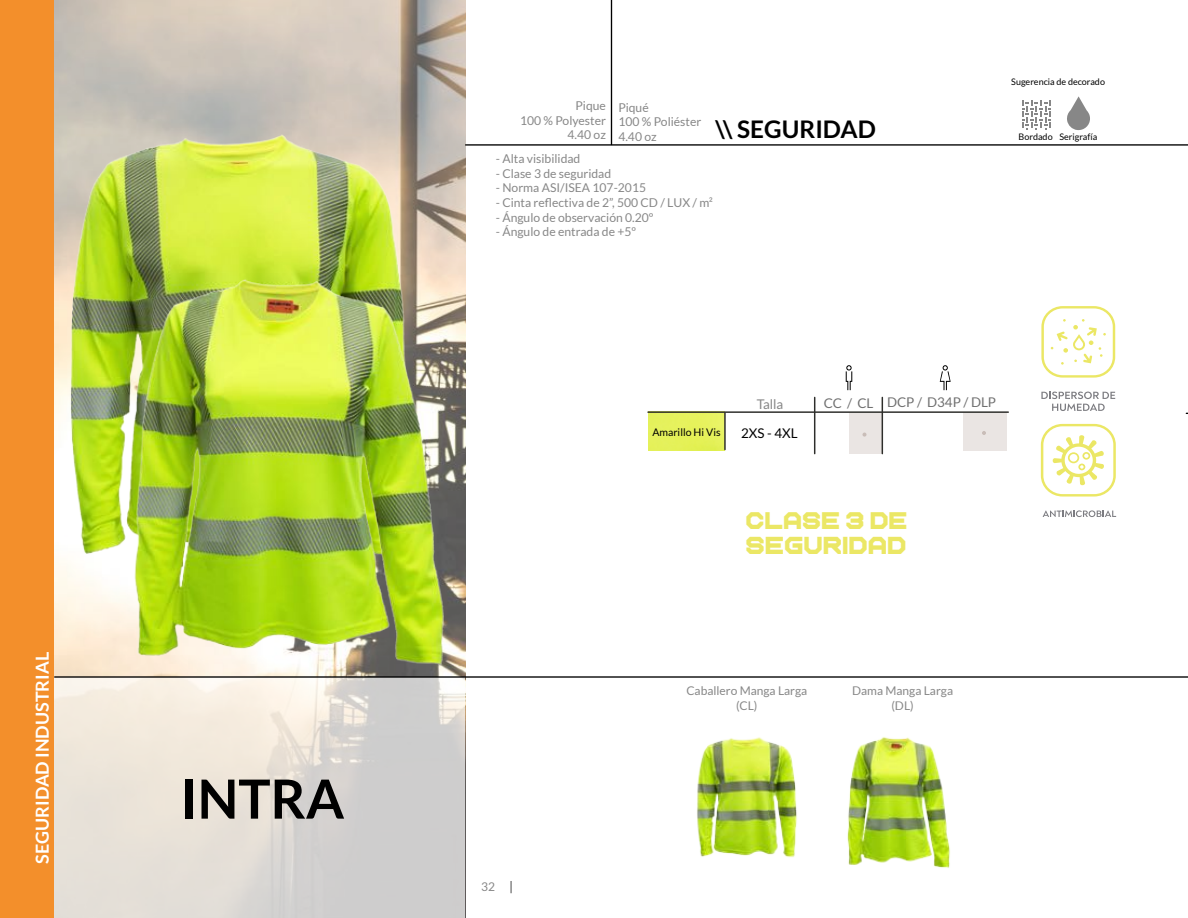
<style>
.page{position:relative;width:1188px;height:918px;background:#fff}
.page>*{position:absolute;margin:0;border:0;box-sizing:border-box;transform-origin:0 0}
.t1{font:700 54px "Lato";color:#000}
.t2{font:700 24.3px "Lato";color:#000}
.t3{font:22.05px "Name Smile";color:#ebe765}
.t4{font:21.6px "Name Smile";color:#ebe765}
.t5{font:700 18px "Lato";color:#fff}
.t6{font:13.35px "Lato";color:#707070}
.t7{font:13.35px "Lato";color:#000}
.t8{font:13.35px "Lato";letter-spacing:-.005em;color:#878787}
.t9{font:12.15px/14.5px "Lato";color:#878787}
.t10{font:12px/14.4px "Lato";color:#878787;text-align:center}
.t11{font:10.5px "Lato";color:#000}
.t12{font:9px "Lato";color:#000}
</style>
<div class="page">
<svg style="left:510px;top:881px;width:2px;height:12px"></svg>
<img style="left:54px;top:0;width:411px;height:677px">
<svg style="left:1022px;top:100px;width:29px;height:30px"></svg>
<svg style="left:1067px;top:96px;width:23px;height:35px"></svg>
<svg style="left:54px;top:677px;width:411px;height:241px;background:#e1dcd6"></svg>
<hr style="left:611px;top:0;width:1px;height:145px;background:#000">
<hr style="left:466px;top:144px;width:722px;height:2px;background:#000">
<img style="left:648px;top:413px;width:77px;height:38px">
<div style="left:963px;top:412px;width:44px;height:39px;background:#eae5e3"></div>
<svg style="left:982px;top:431px;width:4px;height:4px"></svg>
<div style="left:849px;top:412px;width:33px;height:42px;background:#eae5e3"></div>
<hr style="left:814px;top:397px;width:1px;height:57px;background:#2e2e2b">
<svg style="left:862px;top:433px;width:5px;height:4px"></svg>
<hr style="left:882px;top:397px;width:1px;height:57px;background:#2e2e2b">
<hr style="left:648px;top:411px;width:360px;height:2px;background:#2e2e2b">
<svg style="left:846px;top:365px;width:6px;height:25px"></svg>
<svg style="left:940px;top:365px;width:11px;height:25px"></svg>
<hr style="left:724px;top:413px;width:2px;height:37px;background:#2e2e2b">
<img style="left:697px;top:737px;width:100px;height:121px">
<img style="left:847px;top:737px;width:103px;height:131px">
<img style="left:54px;top:111px;width:385px;height:523px">
<img style="left:103px;top:242px;width:343px;height:427px">
<svg style="left:1041px;top:306px;width:74px;height:72px"></svg>
<svg style="left:1041px;top:392px;width:74px;height:19px"></svg>
<svg style="left:1041px;top:424px;width:75px;height:73px"></svg>
<svg style="left:1043px;top:510px;width:73px;height:7px"></svg>
<div style="left:0;top:0;width:54px;height:918px;background:#f38f2b"></div>
<hr style="left:55px;top:676px;width:1133px;height:2px;background:#000">
<h3 class="t5" style="left:32px;top:864px;width:213px;rotate:-90deg">SEGURIDAD INDUSTRIAL</h3>
<h1 class="t1" style="left:181px;top:768px;width:165px">INTRA</h1>
<p class="t9" style="left:520px;top:98px;width:87px;text-align:right">Pique<br>100 % Polyester<br>4.40 oz</p>
<p class="t9" style="left:618px;top:100px;width:85px">Piqué<br>100 % Poliéster<br>4.40 oz</p>
<h2 class="t2" style="left:716px;top:116px;width:162px">\\ SEGURIDAD</h2>
<p class="t9" style="left:496px;top:151px;width:86px">- Alta visibilidad</p>
<p class="t9" style="left:496px;top:166px;width:117px">- Clase 3 de seguridad</p>
<p class="t9" style="left:496px;top:181px;width:152px">- Norma ASI/ISEA 107-2015</p>
<p class="t9" style="left:496px;top:195px;width:219px">- Cinta reflectiva de 2”, 500 CD / LUX / m²</p>
<p class="t9" style="left:496px;top:210px;width:159px">- Ángulo de observación 0.20º</p>
<p class="t9" style="left:496px;top:224px;width:142px">- Ángulo de entrada de +5º</p>
<p class="t12" style="left:1011px;top:77px;width:95px">Sugerencia de decorado</p>
<p class="t12" style="left:1019px;top:132px;width:80px">Bordado Serigrafía</p>
<p class="t11" style="left:652px;top:426px;width:70px">Amarillo Hi Vis</p>
<p class="t8" style="left:757px;top:397px;width:28px">Talla</p>
<p class="t7" style="left:741px;top:426px;width:58px">2XS - 4XL</p>
<p class="t6" style="left:824px;top:396px;width:51px">CC / CL</p>
<p class="t6" style="left:887px;top:395px;width:111px">DCP / D34P / DLP</p>
<h3 class="t4" style="left:745px;top:511px;width:164px">CLASE 3 DE</h3>
<h3 class="t3" style="left:745px;top:536px;width:163px">SEGURIDAD</h3>
<p class="t10" style="left:686px;top:684px;width:122px">Caballero Manga Larga (CL)</p>
<p class="t10" style="left:852px;top:684px;width:103px">Dama Manga Larga (DL)</p>
<p class="t10" style="left:481px;top:879px;width:15px">32</p>
</div>
